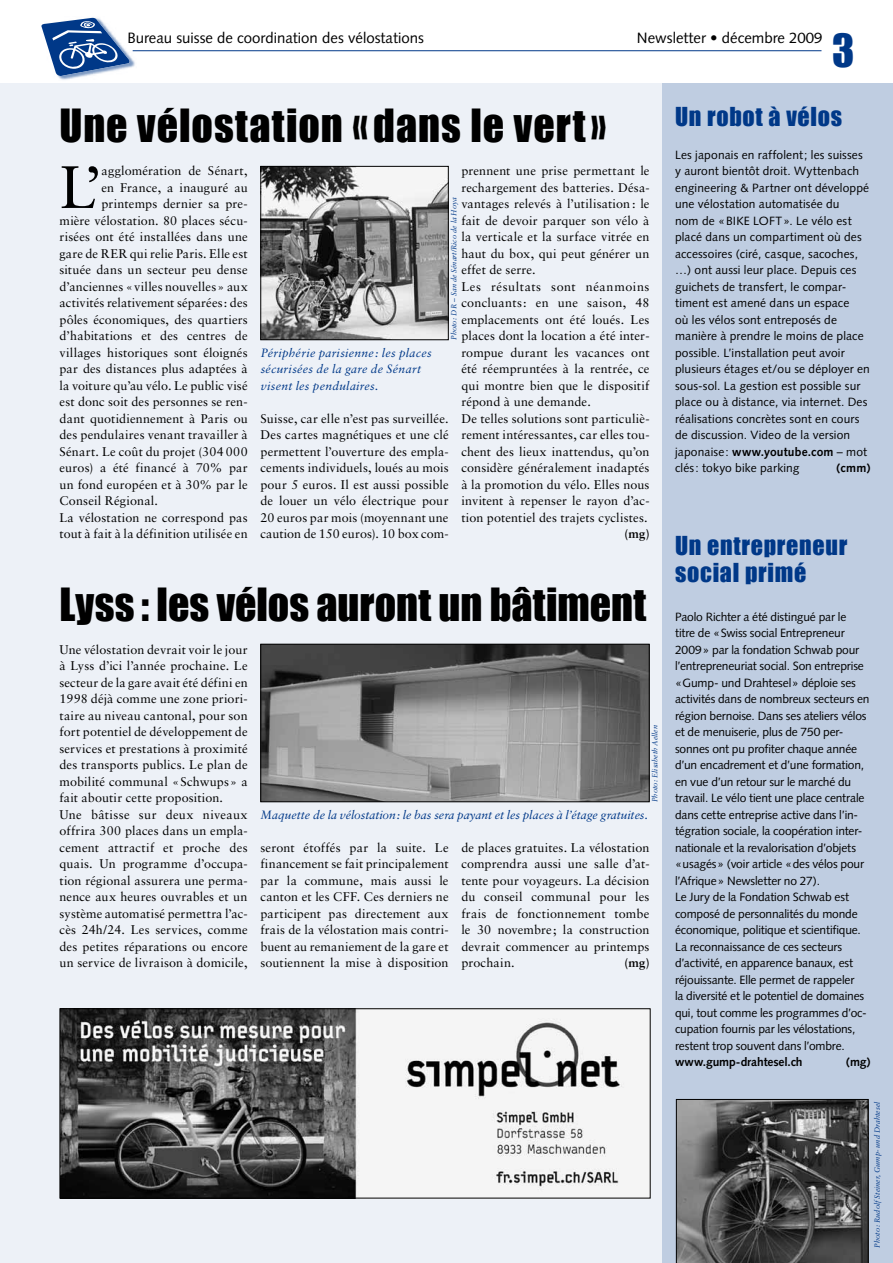
<style>
.page{position:relative;width:893px;height:1263px;background:#fff}
.page>*{position:absolute;margin:0;border:0;box-sizing:border-box;transform-origin:0 0}
.t1{font:59.85px "Sabon";color:#000}
.t2{font:42px "Impact";letter-spacing:.005em;color:#000}
.t3{font:42px "Impact";letter-spacing:.025em;color:#000}
.t4{font:42px "Impact";color:#003888}
.t5{font:24px/27px "Impact";letter-spacing:.03em;color:#003888}
.t6{font:15px "Syntax";color:#000}
.t7{font:12.6px/16.5px "Sabon";letter-spacing:.01em;color:#000;text-align:justify}
.t8{font:700 12.6px "Sabon";color:#000}
.t9{font:12px/16.5px "Syntax";letter-spacing:-.01em;color:#000}
.t10{font:12px/16.5px "Syntax";letter-spacing:.01em;color:#000}
.t11{font:italic 12px/16.5px "Sabon";letter-spacing:.01em;color:#003888}
.t12{font:700 12px "Syntax";letter-spacing:-.01em;color:#000}
.t13{font:italic 7.5px "Sabon";color:#003888}
.s1{font-weight:700}
</style>
<div class="page">
<svg style="left:136px;top:50px;width:686px;height:2px"></svg>
<div style="left:0;top:83px;width:893px;height:1180px;background:#edf1f7"></div>
<div style="left:662px;top:83px;width:231px;height:1180px;background:#bfcde1"></div>
<img style="left:58px;top:17px;width:78px;height:63px">
<svg style="left:41px;top:18px;width:89px;height:58px"></svg>
<hr style="left:133px;top:50px;width:688px;height:1px;background:#003888">
<img style="left:62px;top:1010px;width:560px;height:186px">
<div style="left:60px;top:1008px;width:591px;height:190px;border:1px solid #000"></div>
<img style="left:262px;top:168px;width:185px;height:170px">
<div style="left:260px;top:166px;width:189px;height:174px;border:1px solid #000"></div>
<img style="left:262px;top:646px;width:386px;height:154px">
<div style="left:260px;top:644px;width:390px;height:158px;border:1px solid #000"></div>
<svg style="left:676px;top:1099px;width:192px;height:164px;background:#515151"></svg>
<p class="t6" style="left:127px;top:29px;width:298px">Bureau suisse de coordination des vélostations</p>
<p class="t6" style="left:637px;top:29px;width:187px">Newsletter • décembre 2009</p>
<h2 class="t4" style="left:832px;top:25px;width:24px">3</h2>
<h2 class="t3" style="left:60px;top:100px;width:548px">Une vélostation «dans le vert»</h2>
<h1 class="t1" style="left:60px;top:152px;width:44px">L’</h1>
<p class="t7" style="left:102px;top:162px;width:148px">agglomération de Sénart,</p>
<p class="t7" style="left:102px;top:179px;width:148px">en France, a inauguré au</p>
<p class="t7" style="left:102px;top:195px;width:148px">printemps dernier sa pre-</p>
<p class="t7" style="left:60px;top:212px;width:190px">mière vélostation. 80 places sécu-</p>
<p class="t7" style="left:60px;top:228px;width:190px">risées ont été installées dans une</p>
<p class="t7" style="left:60px;top:245px;width:190px">gare de RER qui relie Paris. Elle est</p>
<p class="t7" style="left:60px;top:261px;width:190px">située dans un secteur peu dense</p>
<p class="t7" style="left:60px;top:278px;width:190px">d’anciennes «villes nouvelles» aux</p>
<p class="t7" style="left:60px;top:294px;width:190px">activités relativement séparées: des</p>
<p class="t7" style="left:60px;top:311px;width:190px">pôles économiques, des quartiers</p>
<p class="t7" style="left:60px;top:327px;width:190px">d’habitations et des centres de</p>
<p class="t7" style="left:60px;top:344px;width:190px">villages historiques sont éloignés</p>
<p class="t7" style="left:60px;top:360px;width:190px">par des distances plus adaptées à</p>
<p class="t7" style="left:60px;top:377px;width:190px">la voiture qu’au vélo. Le public visé</p>
<p class="t7" style="left:60px;top:393px;width:190px">est donc soit des personnes se ren-</p>
<p class="t7" style="left:60px;top:410px;width:190px">dant quotidiennement à Paris ou</p>
<p class="t7" style="left:60px;top:426px;width:190px">des pendulaires venant travailler à</p>
<p class="t7" style="left:60px;top:443px;width:190px">Sénart. Le coût du projet (304 000</p>
<p class="t7" style="left:60px;top:459px;width:190px">euros) a été financé à 70% par</p>
<p class="t7" style="left:60px;top:476px;width:190px">un fond européen et à 30% par le</p>
<p class="t7" style="left:60px;top:492px;width:100px">Conseil Régional.</p>
<p class="t7" style="left:60px;top:509px;width:190px">La vélostation ne correspond pas</p>
<p class="t7" style="left:60px;top:525px;width:190px">tout à fait à la définition utilisée en</p>
<p class="t7" style="left:461px;top:162px;width:190px;text-align:left">prennent une prise permettant le rechargement des batteries. Désa&shy;vantages relevés à l’utilisation : le fait de devoir parquer son vélo à la verticale et la surface vitrée en haut du box, qui peut générer un effet de serre.<br>Les résultats sont néanmoins concluants: en une saison, 48 emplacements ont été loués. Les places dont la location a été inter&shy;rompue durant les vacances ont été réempruntées à la rentrée, ce qui montre bien que le dispositif répond à une demande.<br>De telles solutions sont particuliè&shy;rement intéressantes, car elles tou&shy;chent des lieux inattendus, qu’on considère généralement inadaptés à la promotion du vélo. Elles nous invitent à repenser le rayon d’ac&shy;tion potentiel des trajets cyclistes.</p>
<p class="t8" style="left:625px;top:526px;width:26px">(mg)</p>
<p class="t13" style="left:450px;top:340px;width:144px;rotate:-90deg">Photo: DR – San de Sénart/Rico de la Hoya</p>
<p class="t11" style="left:261px;top:344px;width:173px">Périphérie parisienne: les places sécurisées de la gare de Sénart visent les pendulaires.</p>
<p class="t7" style="left:260px;top:410px;width:190px">Suisse, car elle n’est pas surveillée.<br>Des cartes magnétiques et une clé permettent l’ouverture des empla&shy;cements individuels, loués au mois pour 5 euros. Il est aussi possible de louer un vélo électrique pour 20 euros par mois (moyennant une caution de 150 euros). 10 box com-</p>
<h2 class="t2" style="left:60px;top:578px;width:588px">Lyss : les vélos auront un bâtiment</h2>
<p class="t7" style="left:60px;top:641px;width:190px;text-align:left">Une vélostation devrait voir le jour à Lyss d’ici l’année prochaine. Le secteur de la gare avait été défini en 1998 déjà comme une zone priori&shy;taire au niveau cantonal, pour son fort potentiel de développement de services et prestations à proximité des transports publics. Le plan de mobilité communal «Schwups» a fait aboutir cette proposition.<br>Une bâtisse sur deux niveaux offrira 300 places dans un empla&shy;cement attractif et proche des quais. Un programme d’occupa&shy;tion régional assurera une perma&shy;nence aux heures ouvrables et un système automatisé permettra l’ac&shy;cès 24h/24. Les services, comme des petites réparations ou encore un service de livraison à domicile,</p>
<p class="t13" style="left:650px;top:802px;width:79px;rotate:-90deg">Photo: Elisabeth Aellen</p>
<p class="t11" style="left:260px;top:806px;width:389px">Maquette de la vélostation: le bas sera payant et les places à l’étage gratuites.</p>
<p class="t7" style="left:260px;top:839px;width:190px">seront étoffés par la suite. Le financement se fait principalement par la commune, mais aussi le canton et les CFF. Ces derniers ne participent pas directement aux frais de la vélostation mais contri&shy;buent au remaniement de la gare et soutiennent la mise à disposition</p>
<p class="t7" style="left:461px;top:839px;width:190px">de places gratuites. La vélostation comprendra aussi une salle d’at&shy;tente pour voyageurs. La décision du conseil communal pour les frais de fonctionnement tombe le 30 novembre; la construction devrait commencer au printemps prochain.</p>
<p class="t8" style="left:625px;top:955px;width:26px">(mg)</p>
<h3 class="t5" style="left:675px;top:102px;width:169px">Un robot à vélos</h3>
<p class="t10" style="left:675px;top:146px;width:196px">Les japonais en raffolent; les suisses y auront bientôt droit. Wyttenbach engineering &amp; Partner ont développé une vélostation automatisée du<br>nom de «BIKE LOFT». Le vélo est placé dans un compartiment où des accessoires (ciré, casque, sacoches, …) ont aussi leur place. Depuis ces guichets de transfert, le compar&shy;timent est amené dans un espace<br>où les vélos sont entreposés de manière à prendre le moins de place possible. L’installation peut avoir plusieurs étages et/ou se déployer en sous-sol. La gestion est possible sur place ou à distance, via internet. Des réalisations concrètes sont en cours de discussion. Video de la version japonaise: <span class="s1">www.youtube.com</span> – mot clés: tokyo bike parking</p>
<p class="t12" style="left:836px;top:461px;width:36px">(cmm)</p>
<h3 class="t5" style="left:675px;top:531px;width:174px">Un entrepreneur social primé</h3>
<p class="t9" style="left:675px;top:608px;width:196px">Paolo Richter a été distingué par le<br>titre de «Swiss social Entrepreneur 2009» par la fondation Schwab pour l’entrepreneuriat social. Son entreprise «Gump- und Drahtesel» déploie ses activités dans de nombreux secteurs en région bernoise. Dans ses ateliers vélos et de menuiserie, plus de 750 per&shy;sonnes ont pu profiter chaque année d’un encadrement et d’une formation, en vue d’un retour sur le marché du travail. Le vélo tient une place centrale dans cette entreprise active dans l’in&shy;tégration sociale, la coopération inter&shy;nationale et la revalorisation d’objets «usagés» (voir article «des vélos pour l’Afrique» Newsletter no 27).<br>Le Jury de la Fondation Schwab est composé de personnalités du monde économique, politique et scientifique.<br>La reconnaissance de ces secteurs d’activité, en apparence banaux, est réjouissante. Elle permet de rappeler<br>la diversité et le potentiel de domaines qui, tout comme les programmes d’oc&shy;cupation fournis par les vélostations, restent trop souvent dans l’ombre.</p>
<p class="t12" style="left:675px;top:1055px;width:129px">www.gump-drahtesel.ch</p>
<p class="t12" style="left:846px;top:1055px;width:26px">(mg)</p>
<p class="t13" style="left:873px;top:1248px;width:147px;rotate:-90deg">Photo: Rudolf Steiner, Gump- und Drahtesel</p>
</div>
